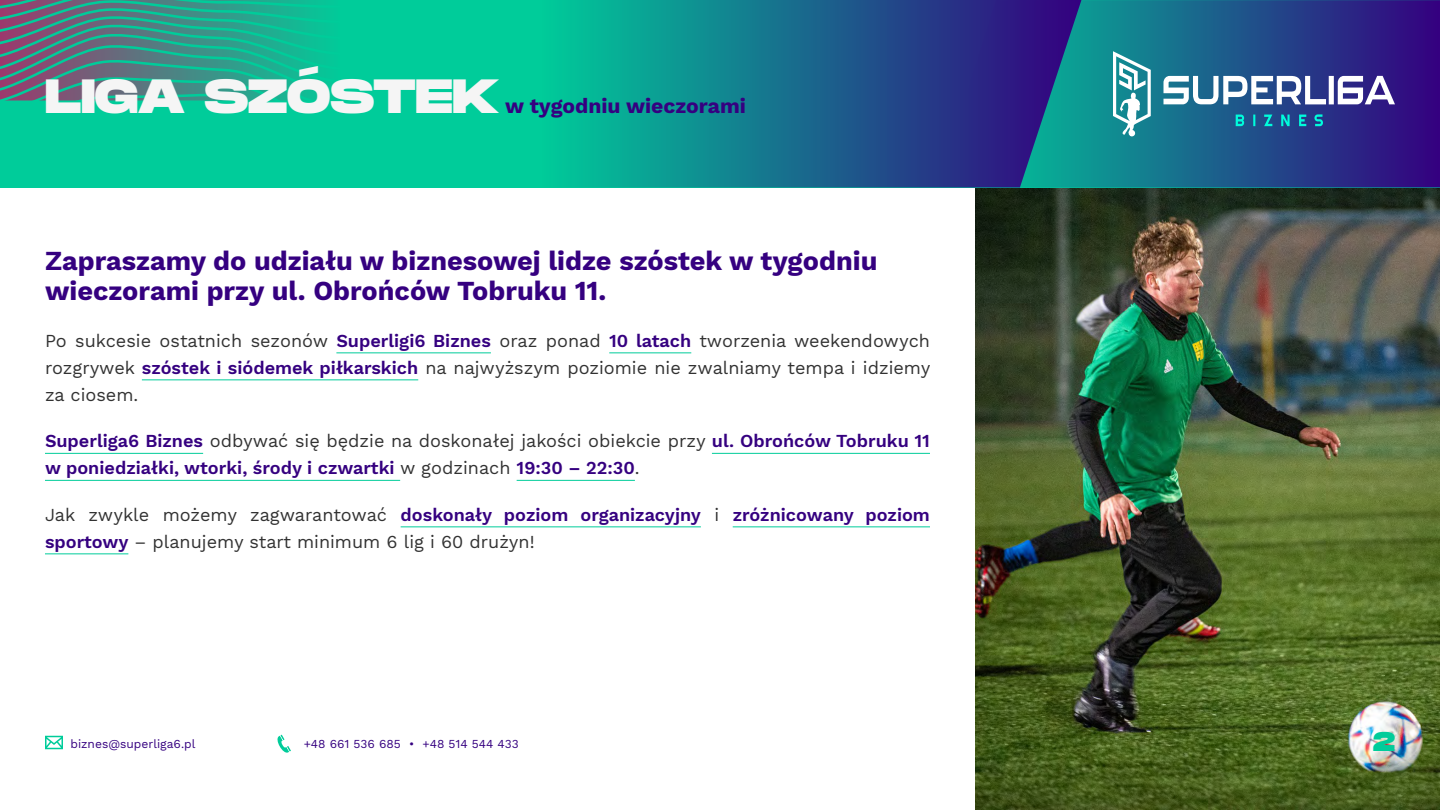
<style>
.page{position:relative;width:1440px;height:810px;background:#fff}
.page>*{position:absolute;margin:0;border:0;box-sizing:border-box;transform-origin:0 0}
.t1{font:800 48px "Monument Extended";color:#f5f5f5}
.t2{font:700 27px/30px "Work Sans";color:#350080}
.t3{font:800 27px "Monument Extended";color:#00cc9a}
.t4{font:700 21px "Work Sans";color:#350080}
.t5{font:18px/27px "Work Sans";color:#323232;text-align:justify}
.t6{font:600 18px/27px "Work Sans";color:#350080}
.t7{font:12px "Work Sans";color:#350080}
.s1{font-weight:600;color:#350080}
.s2{font-weight:400;color:#323232}
</style>
<div class="page">
<img style="left:975px;top:188px;width:465px;height:622px">
<svg style="left:45px;top:736px;width:18px;height:13px"></svg>
<svg style="left:277px;top:735px;width:14px;height:18px"></svg>
<div style="left:0;top:0;width:1440px;height:188px;background:#00cc9a"></div>
<svg style="left:1086px;top:0;width:354px;height:188px;background:#214a89"></svg>
<svg style="left:568px;top:0;width:518px;height:188px;background:#186a8d"></svg>
<svg style="left:0;top:0;width:318px;height:101px"></svg>
<svg style="left:1236px;top:114px;width:87px;height:12px"></svg>
<svg style="left:1164px;top:76px;width:231px;height:28px;background:#8e9fc2"></svg>
<svg style="left:1113px;top:51px;width:38px;height:86px;background:#6cb2ba"></svg>
<hr style="left:336px;top:352px;width:155px;height:1px;background:#00cc9a">
<hr style="left:609px;top:352px;width:82px;height:1px;background:#00cc9a">
<hr style="left:142px;top:379px;width:276px;height:1px;background:#00cc9a">
<hr style="left:45px;top:453px;width:158px;height:1px;background:#00cc9a">
<hr style="left:712px;top:453px;width:218px;height:1px;background:#00cc9a">
<hr style="left:45px;top:480px;width:355px;height:1px;background:#00cc9a">
<hr style="left:517px;top:480px;width:118px;height:1px;background:#00cc9a">
<hr style="left:401px;top:526px;width:300px;height:1px;background:#00cc9a">
<hr style="left:733px;top:526px;width:197px;height:1px;background:#00cc9a">
<hr style="left:45px;top:553px;width:83px;height:1px;background:#00cc9a">
<h1 class="t1" style="left:45px;top:61px;width:456px">LIGA SZÓSTEK</h1>
<p class="t4" style="left:505px;top:94px;width:242px">w tygodniu wieczorami</p>
<h2 class="t2" style="left:45px;top:248px;width:834px">Zapraszamy do udziału w biznesowej lidze szóstek w tygodniu wieczorami przy ul. Obrońców Tobruku 11.</h2>
<p class="t5" style="left:45px;top:328px;width:887px">Po sukcesie ostatnich sezonów <span class="s1">Superligi6 Biznes</span> oraz ponad <span class="s1">10 latach</span> tworzenia weekendowych rozgrywek <span class="s1">szóstek i siódemek piłkarskich</span> na najwyższym poziomie nie zwalniamy tempa i idziemy za ciosem.</p>
<p class="t6" style="left:45px;top:429px;width:887px">Superliga6 Biznes <span class="s2">odbywać się będzie na doskonałej jakości obiekcie przy</span> ul. Obrońców Tobruku 11 w poniedziałki, wtorki, środy i czwartki <span class="s2">w godzinach</span> 19:30 – 22:30<span class="s2">.</span></p>
<p class="t5" style="left:45px;top:502px;width:887px">Jak zwykle możemy zagwarantować <span class="s1">doskonały poziom organizacyjny</span> i <span class="s1">zróżnicowany poziom sportowy</span> – planujemy start minimum 6 lig i 60 drużyn!</p>
<p class="t7" style="left:71px;top:737px;width:126px">biznes@superliga6.pl</p>
<p class="t7" style="left:304px;top:737px;width:217px">+48 661 536 685 • +48 514 544 433</p>
<h2 class="t3" style="left:1373px;top:722px;width:23px">2</h2>
</div>
